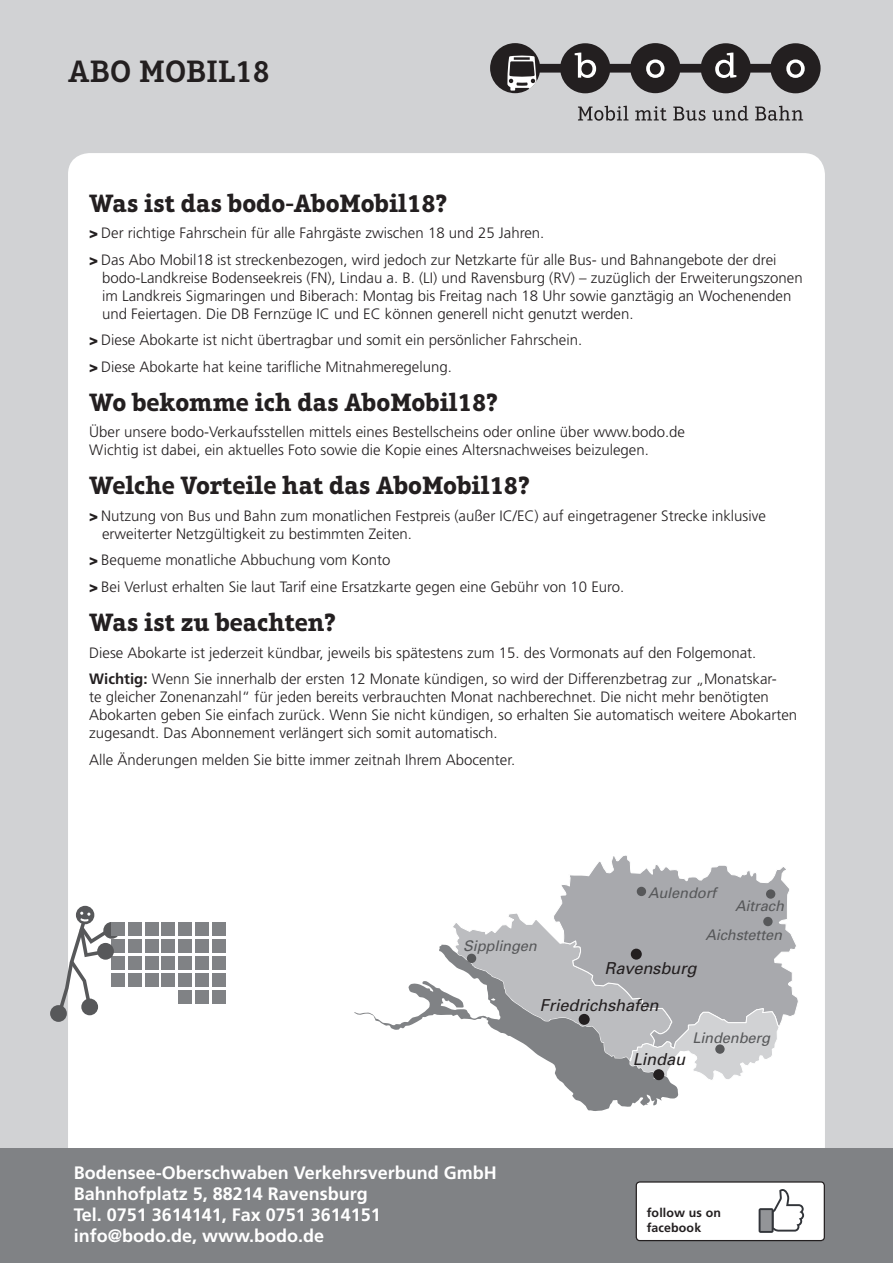
<style>
.page{position:relative;width:893px;height:1263px;background:#d1d2d4}
.page>*{position:absolute;margin:0;border:0;box-sizing:border-box;transform-origin:0 0}
.t1{font:600 31.5px "Aptifer Slab LT Pro";letter-spacing:.01em;color:#231f20}
.t2{font:700 25.5px "Aptifer Slab LT Pro";color:#231f20}
.t3{font:700 18px/21px "Frutiger";color:#fff}
.t4{font:italic 16.5px "Univers";letter-spacing:-.01em;color:#231f20}
.t5{font:300 15px/18px "Frutiger";color:#231f20}
.t6{font:italic 14.7px "Univers";letter-spacing:-.01em;color:#57585a}
.t7{font:700 12.3px/14.9px "Frutiger";letter-spacing:.01em;color:#231f20}
.s1{font-weight:900}
.s2{font-weight:700}
</style>
<div class="page">
<svg style="left:490px;top:43px;width:331px;height:50px"></svg>
<svg style="left:578px;top:106px;width:50px;height:15px"></svg>
<svg style="left:635px;top:106px;width:32px;height:15px"></svg>
<svg style="left:673px;top:107px;width:33px;height:14px"></svg>
<svg style="left:712px;top:106px;width:36px;height:15px"></svg>
<svg style="left:755px;top:106px;width:48px;height:15px"></svg>
<div style="left:68px;top:153px;width:757px;height:995px;background:#fff"></div>
<div style="left:0;top:1148px;width:893px;height:115px;background:#808285"></div>
<div style="left:636px;top:1182px;width:188px;height:58px;background:#fff;border-radius:4px"></div>
<div style="left:636px;top:1181px;width:189px;height:60px;border:1px solid #231f20;border-radius:4px"></div>
<svg style="left:759px;top:1189px;width:45px;height:44px"></svg>
<svg style="left:103px;top:922px;width:17px;height:17px"></svg>
<div style="left:50px;top:1005px;width:17px;height:17px;background:#57585a;border-radius:50%"></div>
<div style="left:76px;top:906px;width:18px;height:18px;background:#57585a;border-radius:50%"></div>
<svg style="left:55px;top:911px;width:57px;height:107px"></svg>
<div style="left:212px;top:923px;width:13px;height:13px;background:#808285"></div>
<div style="left:212px;top:939px;width:13px;height:14px;background:#808285"></div>
<div style="left:212px;top:956px;width:13px;height:14px;background:#808285"></div>
<div style="left:212px;top:973px;width:13px;height:13px;background:#808285"></div>
<div style="left:212px;top:990px;width:13px;height:13px;background:#808285"></div>
<div style="left:195px;top:923px;width:14px;height:13px;background:#808285"></div>
<div style="left:195px;top:939px;width:14px;height:14px;background:#808285"></div>
<div style="left:195px;top:956px;width:14px;height:14px;background:#808285"></div>
<div style="left:195px;top:973px;width:14px;height:13px;background:#808285"></div>
<div style="left:195px;top:990px;width:14px;height:13px;background:#808285"></div>
<div style="left:178px;top:923px;width:14px;height:13px;background:#808285"></div>
<div style="left:178px;top:939px;width:14px;height:14px;background:#808285"></div>
<div style="left:178px;top:956px;width:14px;height:14px;background:#808285"></div>
<div style="left:178px;top:973px;width:14px;height:13px;background:#808285"></div>
<div style="left:178px;top:990px;width:14px;height:13px;background:#808285"></div>
<div style="left:162px;top:923px;width:13px;height:13px;background:#808285"></div>
<div style="left:162px;top:939px;width:13px;height:14px;background:#808285"></div>
<div style="left:162px;top:956px;width:13px;height:14px;background:#808285"></div>
<div style="left:162px;top:973px;width:13px;height:13px;background:#808285"></div>
<div style="left:145px;top:923px;width:13px;height:13px;background:#808285"></div>
<div style="left:145px;top:939px;width:13px;height:14px;background:#808285"></div>
<div style="left:145px;top:956px;width:13px;height:14px;background:#808285"></div>
<div style="left:145px;top:973px;width:13px;height:13px;background:#808285"></div>
<div style="left:128px;top:923px;width:14px;height:13px;background:#808285"></div>
<div style="left:128px;top:939px;width:14px;height:14px;background:#808285"></div>
<div style="left:128px;top:956px;width:14px;height:14px;background:#808285"></div>
<div style="left:128px;top:973px;width:14px;height:13px;background:#808285"></div>
<div style="left:111px;top:923px;width:14px;height:13px;background:#808285"></div>
<div style="left:111px;top:939px;width:14px;height:14px;background:#808285"></div>
<div style="left:111px;top:956px;width:14px;height:14px;background:#808285"></div>
<div style="left:111px;top:973px;width:14px;height:13px;background:#808285"></div>
<div style="left:97px;top:943px;width:17px;height:17px;background:#57585a;border-radius:50%"></div>
<svg style="left:553px;top:854px;width:246px;height:196px"></svg>
<svg style="left:451px;top:912px;width:329px;height:170px"></svg>
<svg style="left:354px;top:944px;width:325px;height:167px"></svg>
<div style="left:631px;top:949px;width:11px;height:11px;background:#231f20;border-radius:50%"></div>
<div style="left:637px;top:887px;width:9px;height:9px;background:#57585a;border-radius:50%"></div>
<div style="left:467px;top:954px;width:9px;height:9px;background:#57585a;border-radius:50%"></div>
<div style="left:766px;top:889px;width:9px;height:10px;background:#57585a;border-radius:50%"></div>
<div style="left:715px;top:1044px;width:10px;height:10px;background:#57585a;border-radius:50%"></div>
<div style="left:763px;top:917px;width:10px;height:9px;background:#57585a;border-radius:50%"></div>
<div style="left:653px;top:1069px;width:11px;height:11px;background:#231f20;border-radius:50%"></div>
<div style="left:579px;top:1014px;width:11px;height:11px;background:#231f20;border-radius:50%"></div>
<h1 class="t1" style="left:68px;top:53px;width:203px">ABO MOBIL18</h1>
<h2 class="t2" style="left:89px;top:188px;width:360px">Was ist das bodo-AboMobil18?</h2>
<p class="t5" style="left:89px;top:220px;width:689px;line-height:26.5px"><span class="s1">&gt;</span> Der richtige Fahrschein für alle Fahrgäste zwischen 18 und 25 Jahren.<br><span class="s1">&gt;</span> Das Abo Mobil18 ist streckenbezogen, wird jedoch zur Netzkarte für alle Bus- und Bahnangebote der drei</p>
<p class="t5" style="left:102px;top:268px;width:702px">bodo-Landkreise Bodenseekreis (FN), Lindau a. B. (LI) und Ravensburg (RV) – zuzüglich der Erweiterungszonen im Landkreis Sigmaringen und Biberach: Montag bis Freitag nach 18 Uhr sowie ganztägig an Wochenenden und Feiertagen. Die DB Fernzüge IC und EC können generell nicht genutzt werden.</p>
<p class="t5" style="left:89px;top:327px;width:494px;line-height:26.5px"><span class="s1">&gt;</span> Diese Abokarte ist nicht übertragbar und somit ein persönlicher Fahrschein. <span class="s1">&gt;</span> Diese Abokarte hat keine tarifliche Mitnahmeregelung.</p>
<h2 class="t2" style="left:89px;top:387px;width:410px">Wo bekomme ich das AboMobil18?</h2>
<p class="t5" style="left:89px;top:423px;width:597px">Über unsere bodo-Verkaufsstellen mittels eines Bestellscheins oder online über www.bodo.de<br>Wichtig ist dabei, ein aktuelles Foto sowie die Kopie eines Altersnachweises beizulegen.</p>
<h2 class="t2" style="left:89px;top:470px;width:442px">Welche Vorteile hat das AboMobil18?</h2>
<p class="t5" style="left:102px;top:507px;width:665px;text-indent:-13px"><span class="s1">&gt;</span> Nutzung von Bus und Bahn zum monatlichen Festpreis (außer IC/EC) auf eingetragener Strecke inklusive erweiterter Netzgültigkeit zu bestimmten Zeiten.</p>
<p class="t5" style="left:89px;top:547px;width:537px;line-height:26.5px"><span class="s1">&gt;</span> Bequeme monatliche Abbuchung vom Konto<br><span class="s1">&gt;</span> Bei Verlust erhalten Sie laut Tarif eine Ersatzkarte gegen eine Gebühr von 10 Euro.</p>
<h2 class="t2" style="left:89px;top:607px;width:248px">Was ist zu beachten?</h2>
<p class="t5" style="left:89px;top:639px;width:689px;line-height:26.5px">Diese Abokarte ist jederzeit kündbar, jeweils bis spätestens zum 15. des Vormonats auf den Folgemonat.<br><span class="s2">Wichtig:</span> Wenn Sie innerhalb der ersten 12 Monate kündigen, so wird der Differenzbetrag zur „Monatskar-</p>
<p class="t5" style="left:89px;top:688px;width:709px">te gleicher Zonenanzahl“ für jeden bereits verbrauchten Monat nachberechnet. Die nicht mehr benötigten<br>Abokarten geben Sie einfach zurück. Wenn Sie nicht kündigen, so erhalten Sie automatisch weitere Abokarten zugesandt. Das Abonnement verlängert sich somit automatisch.</p>
<p class="t5" style="left:89px;top:750px;width:427px">Alle Änderungen melden Sie bitte immer zeitnah Ihrem Abocenter.</p>
<p class="t6" style="left:463px;top:937px;width:75px">Sipplingen</p>
<p class="t6" style="left:648px;top:883px;width:70px">Aulendorf</p>
<p class="t6" style="left:735px;top:897px;width:50px">Aitrach</p>
<p class="t6" style="left:705px;top:925px;width:78px">Aichstetten</p>
<p class="t4" style="left:604px;top:958px;width:94px">Ravensburg</p>
<p class="t3" style="left:74px;top:1162px;width:425px">Bodensee-Oberschwaben Verkehrsverbund GmbH Bahnhofplatz 5, 88214 Ravensburg<br>Tel. 0751 3614141, Fax 0751 3614151 info@bodo.de, www.bodo.de</p>
<p class="t4" style="left:540px;top:995px;width:120px">Friedrichshafen</p>
<p class="t4" style="left:633px;top:1049px;width:54px">Lindau</p>
<p class="t6" style="left:692px;top:1028px;width:79px">Lindenberg</p>
<p class="t7" style="left:647px;top:1205px;width:76px">follow us on facebook</p>
</div>
